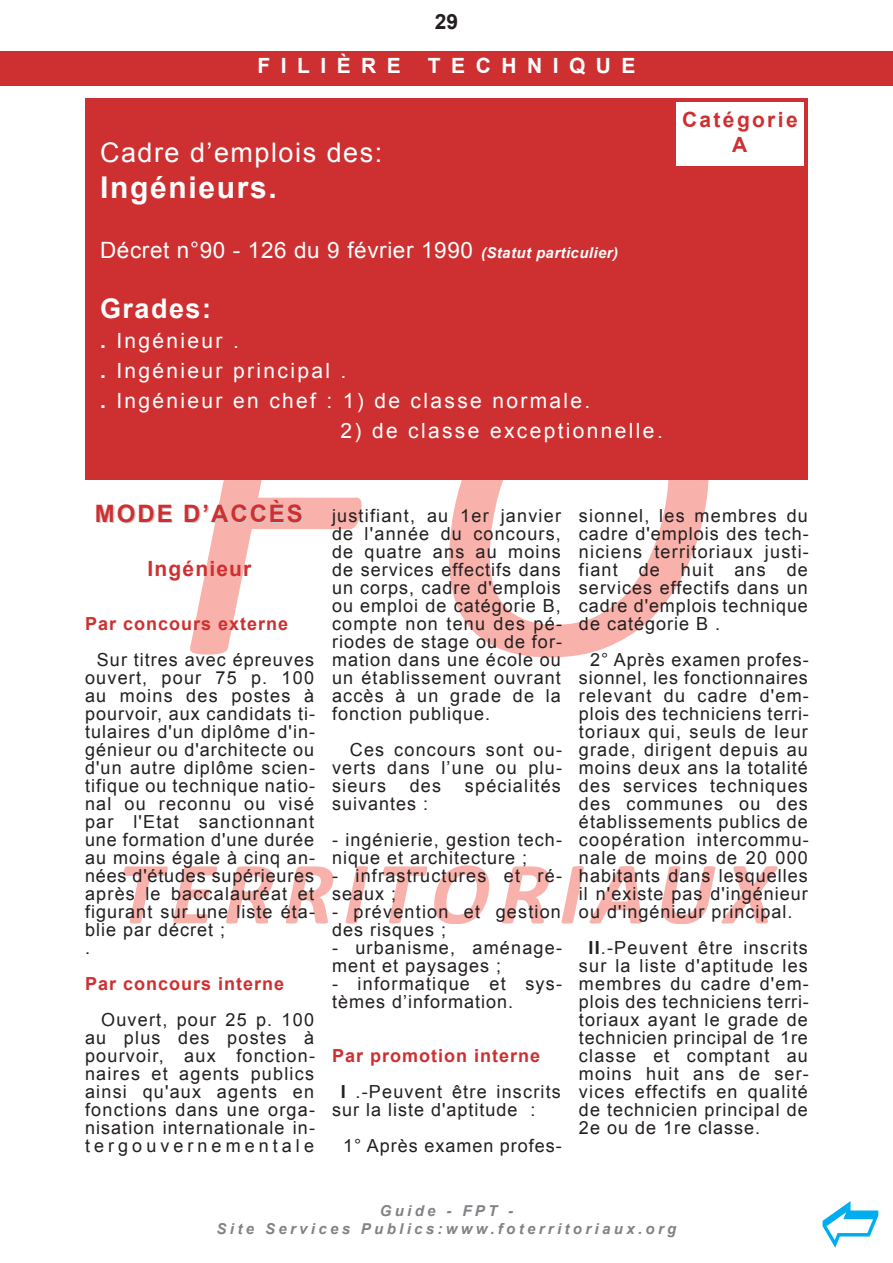
<style>
.page{position:relative;width:893px;height:1263px;background:#fff}
.page>*{position:absolute;margin:0;border:0;box-sizing:border-box;transform-origin:0 0}
.t1{font:700 30px "Arial";letter-spacing:.055em;color:#fff}
.t2{font:27px "Arial";letter-spacing:.055em;color:#fff}
.t3{font:700 27px "Arial";color:#fff}
.t4{font:700 24px "Arial";letter-spacing:.08em;color:#ce3031}
.t5{font:22.5px "Arial";letter-spacing:.03em;color:#fff}
.t6{font:21px/30px "Arial";letter-spacing:.11em;color:#fff}
.t7{font:700 21px/25.2px "Arial";letter-spacing:.055em;color:#ce3031;text-align:center}
.t8{font:700 21px "Arial";letter-spacing:.5em;color:#fff}
.t9{font:700 21px "Arial";color:#231f20}
.t10{font:18px/18px "Arial";letter-spacing:.055em;color:#231f20}
.t11{font:700 18px "Arial";letter-spacing:.055em;color:#ce3031}
.t12{font:italic 700 15px/18px "Arial";letter-spacing:.22em;color:#808285;text-align:center}
.s1{font-weight:700;font-style:italic;font-size:15px}
.s2{font-weight:700}
.s3{font-weight:700;color:#ce3031}
</style>
<div class="page">
<div style="left:0;top:51px;width:893px;height:34px;background:#ce3031"></div>
<svg style="left:190px;top:479px;width:519px;height:178px"></svg>
<svg style="left:123px;top:866px;width:210px;height:57px"></svg>
<div style="left:85px;top:98px;width:723px;height:381px;background:#ce3031"></div>
<div style="left:676px;top:102px;width:128px;height:64px;background:#fff"></div>
<p class="t9" style="left:435px;top:10px;width:25px">29</p>
<p class="t8" style="left:257px;top:54px;width:145px">fILIèRE</p>
<p class="t8" style="left:428px;top:54px;width:209px">TEcHNIQUE</p>
<h2 class="t2" style="left:100px;top:138px;width:284px">Cadre d’emplois des:</h2>
<h1 class="t1" style="left:100px;top:171px;width:178px">Ingénieurs.</h1>
<p class="t5" style="left:100px;top:238px;width:520px">décret n°90 - 126 du 9 février 1990 <span class="s1">(Statut particulier)</span></p>
<h2 class="t3" style="left:100px;top:294px;width:113px">Grades:</h2>
<p class="t6" style="left:100px;top:326px;width:492px"><span class="s2">.</span> Ingénieur .<br><span class="s2">.</span> Ingénieur principal .<br><span class="s2">.</span> Ingénieur en chef : 1) de classe normale.</p>
<p class="t6" style="left:341px;top:416px;width:324px">2) de classe exceptionnelle.</p>
<p class="t7" style="left:682px;top:107px;width:117px">catégorie a</p>
<h3 class="t4" style="left:95px;top:500px;width:209px">ModE d’accès</h3>
<p class="t7" style="left:148px;top:556px;width:105px">Ingénieur</p>
<p class="t11" style="left:85px;top:614px;width:205px">Par concours externe</p>
<p class="t10" style="left:85px;top:651px;width:231px;text-indent:12px">sur titres avec épreuves ouvert, pour 75 p. 100 au moins des postes à pourvoir, aux candidats ti&shy;tulaires d'un diplôme d'in&shy;génieur ou d'architecte ou d'un autre diplôme scien&shy;tifique ou technique natio&shy;nal ou reconnu ou visé par l'Etat sanctionnant une formation d'une durée au moins égale à cinq an&shy;nées d'études supérieures après le baccalauréat et figurant sur une liste éta&shy;blie par décret ;<br>.</p>
<p class="t11" style="left:85px;top:974px;width:201px">Par concours interne</p>
<p class="t10" style="left:85px;top:1011px;width:231px;text-align:justify;text-indent:16px">Ouvert, pour 25 p. 100 au plus des postes à pourvoir, aux fonction&shy;naires et agents publics ainsi qu'aux agents en fonctions dans une orga&shy;nisation internationale in&shy;tergouvernementale</p>
<p class="t10" style="left:332px;top:507px;width:231px;text-align:justify">justifiant, au 1er janvier de l'année du concours, de quatre ans au moins de services effectifs dans un corps, cadre d'emplois ou emploi de catégorie B, compte non tenu des pé&shy;riodes de stage ou de for&shy;mation dans une école ou un établissement ouvrant accès à un grade de la fonction publique.</p>
<p class="t10" style="left:332px;top:741px;width:231px;text-align:justify;text-indent:18px">Ces concours sont ou&shy;verts dans l’une ou plu&shy;sieurs</p>
<p class="t10" style="left:410px;top:777px;width:33px">des</p>
<p class="t10" style="left:465px;top:777px;width:98px">spécialités</p>
<p class="t10" style="left:332px;top:795px;width:98px">suivantes :</p>
<p class="t10" style="left:332px;top:831px;width:231px">- ingénierie, gestion tech&shy;nique et architecture ;</p>
<p class="t10" style="left:332px;top:867px;width:231px">- infrastructures et ré&shy;seaux ;</p>
<p class="t10" style="left:332px;top:903px;width:230px">- prévention et gestion des risques ;</p>
<p class="t10" style="left:332px;top:939px;width:231px">- urbanisme, aménage&shy;ment et paysages ;</p>
<p class="t10" style="left:332px;top:975px;width:231px">- informatique et sys&shy;tèmes d’information.</p>
<p class="t10" style="left:341px;top:1038px;width:222px;line-height:36px;text-indent:-9px"><span class="s3">Par promotion interne<br></span><span class="s2">I</span> .-Peuvent être inscrits</p>
<p class="t10" style="left:343px;top:1092px;width:220px;line-height:36px;text-indent:-11px">sur la liste d'aptitude :<br>1° Après examen profes-</p>
<p class="t10" style="left:579px;top:507px;width:231px;text-align:justify">sionnel, les membres du cadre d'emplois des tech&shy;niciens territoriaux justi&shy;fiant de huit ans de services effectifs dans un cadre d'emplois technique de catégorie B .</p>
<p class="t10" style="left:579px;top:651px;width:231px;text-align:justify;text-indent:11px">2° Après examen profes&shy;sionnel, les fonctionnaires relevant du cadre d'em&shy;plois des techniciens terri&shy;toriaux qui, seuls de leur grade, dirigent depuis au moins deux ans la totalité des services techniques des communes ou des établissements publics de coopération intercommu&shy;nale de moins de 20 000 habitants dans lesquelles il n'existe pas d'ingénieur ou d'ingénieur principal.</p>
<p class="t10" style="left:579px;top:939px;width:231px;text-align:justify;text-indent:9px"><span class="s2">II</span>.-Peuvent être inscrits sur la liste d'aptitude les membres du cadre d'em&shy;plois des techniciens terri&shy;toriaux ayant le grade de technicien principal de 1re classe et comptant au moins huit ans de ser&shy;vices effectifs en qualité de technicien principal de 2e ou de 1re classe.</p>
<p class="t12" style="left:217px;top:1202px;width:461px">Guide - fpt -<br>Site Services publics:www.foterritoriaux.org</p>
</div>
